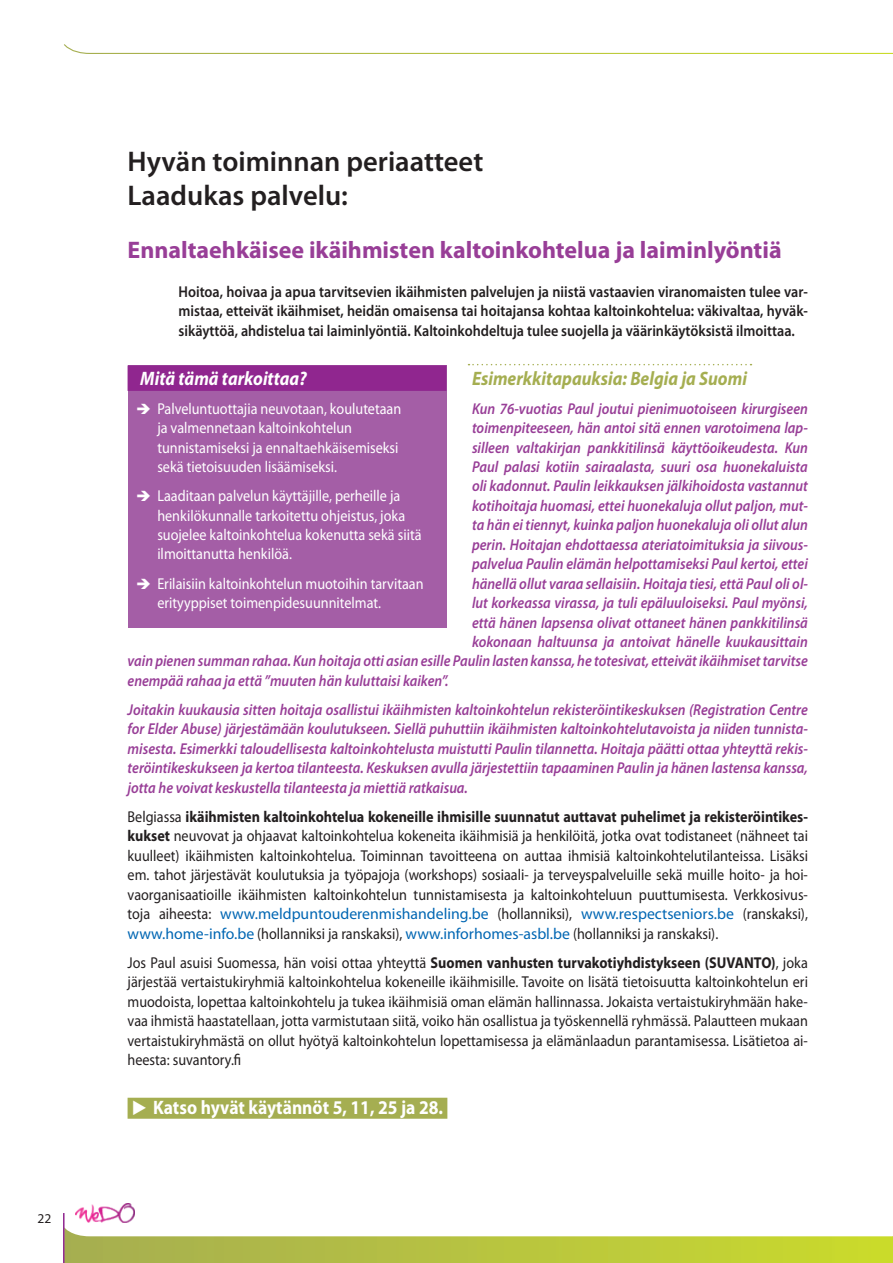
<style>
.page{position:relative;width:893px;height:1263px;background:#fff}
.page>*{position:absolute;margin:0;border:0;box-sizing:border-box;transform-origin:0 0}
.t1{font:600 28.5px/34.2px "Myriad Pro";color:#231f20}
.t2{font:700 24px "Myriad Pro";color:#983e97}
.t3{font:italic 700 19.5px "Myriad Pro";color:#a5ae51;scale:.9 1}
.t4{font:700 19.5px "Myriad Pro";color:#fff;scale:.9 1}
.t5{font:italic 700 19.5px "Myriad Pro";color:#fff;scale:.9 1}
.t6{font:italic 600 15.75px/19.5px "Myriad Pro";color:#983e97;text-align:justify;scale:.9 1}
.t7{font:15.75px/19.5px "Myriad Pro";color:#231f20;text-align:justify;scale:.9 1}
.t8{font:15.75px/19.5px "Myriad Pro";color:#fff;scale:.9 1}
.t9{font:600 15.75px/19.5px "Myriad Pro";color:#231f20;text-align:justify;scale:.9 1}
.t10{font:13.5px "Myriad Pro";color:#231f20}
.s1{font-weight:700}
.s2{color:#0166b3}
</style>
<div class="page">
<svg style="left:65px;top:1228px;width:828px;height:35px"></svg>
<hr style="left:63px;top:1213px;width:2px;height:50px;background:#90268f">
<img style="left:76px;top:1203px;width:58px;height:20px">
<svg style="left:468px;top:364px;width:283px;height:1px"></svg>
<div style="left:128px;top:1098px;width:319px;height:21px;background:#a5ae51"></div>
<div style="left:128px;top:365px;width:318px;height:262px;background:#a45ea6"></div>
<div style="left:128px;top:365px;width:318px;height:26px;background:#90268f"></div>
<svg style="left:64px;top:44px;width:829px;height:10px"></svg>
<p class="t10" style="left:38px;top:1210px;width:15px">22</p>
<h1 class="t1" style="left:128px;top:144px;width:357px">Hyvän toiminnan periaatteet<br>Laadukas palvelu:</h1>
<h2 class="t2" style="left:128px;top:234px;width:656px">Ennaltaehkäisee ikäihmisten kaltoinkohtelua ja laiminlyöntiä</h2>
<p class="t9" style="left:179px;top:282px;width:701px">Hoitoa, hoivaa ja apua tarvitsevien ikäihmisten palvelujen ja niistä vastaavien viranomaisten tulee var&shy;mistaa, etteivät ikäihmiset, heidän omaisensa tai hoitajansa kohtaa kaltoinkohtelua: väkivaltaa, hyväk&shy;sikäyttöä, ahdistelua tai laiminlyöntiä. Kaltoinkohdeltuja tulee suojella ja väärinkäytöksistä ilmoittaa.</p>
<p class="t3" style="left:472px;top:367px;width:307px">Esimerkkitapauksia: Belgia ja Suomi</p>
<p class="t6" style="left:472px;top:399px;width:375px">Kun 76-vuotias Paul joutui pienimuotoiseen kirurgiseen</p>
<p class="t6" style="left:472px;top:418px;width:375px">toimenpiteeseen, hän antoi sitä ennen varotoimena lap-</p>
<p class="t6" style="left:472px;top:438px;width:375px">silleen valtakirjan pankkitilinsä käyttöoikeudesta. Kun</p>
<p class="t6" style="left:472px;top:457px;width:375px">Paul palasi kotiin sairaalasta, suuri osa huonekaluista</p>
<p class="t6" style="left:472px;top:477px;width:375px">oli kadonnut. Paulin leikkauksen jälkihoidosta vastannut</p>
<p class="t6" style="left:472px;top:496px;width:375px">kotihoitaja huomasi, ettei huonekaluja ollut paljon, mut-</p>
<p class="t6" style="left:472px;top:516px;width:375px">ta hän ei tiennyt, kuinka paljon huonekaluja oli ollut alun</p>
<p class="t6" style="left:472px;top:535px;width:375px">perin. Hoitajan ehdottaessa ateriatoimituksia ja siivous-</p>
<p class="t6" style="left:472px;top:554px;width:375px">palvelua Paulin elämän helpottamiseksi Paul kertoi, ettei</p>
<p class="t6" style="left:472px;top:574px;width:375px">hänellä ollut varaa sellaisiin. Hoitaja tiesi, että Paul oli ol-</p>
<p class="t6" style="left:472px;top:593px;width:375px">lut korkeassa virassa, ja tuli epäluuloiseksi. Paul myönsi,</p>
<p class="t6" style="left:472px;top:613px;width:375px">että hänen lapsensa olivat ottaneet hänen pankkitilinsä</p>
<p class="t6" style="left:472px;top:632px;width:375px">kokonaan haltuunsa ja antoivat hänelle kuukausittain</p>
<p class="t6" style="left:128px;top:652px;width:757px">vain pienen summan rahaa. Kun hoitaja otti asian esille Paulin lasten kanssa, he totesivat, etteivät ikäihmiset tarvitse</p>
<p class="t6" style="left:128px;top:671px;width:358px">enempää rahaa ja että ”muuten hän kuluttaisi kaiken”.</p>
<p class="t6" style="left:128px;top:700px;width:757px">Joitakin kuukausia sitten hoitaja osallistui ikäihmisten kaltoinkohtelun rekisteröintikeskuksen (Registration Centre for Elder Abuse) järjestämään koulutukseen. Siellä puhuttiin ikäihmisten kaltoinkohtelutavoista ja niiden tunnista&shy;misesta. Esimerkki taloudellisesta kaltoinkohtelusta muistutti Paulin tilannetta. Hoitaja päätti ottaa yhteyttä rekis&shy;teröintikeskukseen ja kertoa tilanteesta. Keskuksen avulla järjestettiin tapaaminen Paulin ja hänen lastensa kanssa, jotta he voivat keskustella tilanteesta ja miettiä ratkaisua.</p>
<p class="t7" style="left:128px;top:807px;width:757px">Belgiassa <span class="s1">ikäihmisten kaltoinkohtelua kokeneille ihmisille suunnatut auttavat puhelimet ja rekisteröintikes&shy;kukset</span> neuvovat ja ohjaavat kaltoinkohtelua kokeneita ikäihmisiä ja henkilöitä, jotka ovat todistaneet (nähneet tai kuulleet) ikäihmisten kaltoinkohtelua. Toiminnan tavoitteena on auttaa ihmisiä kaltoinkohtelutilanteissa. Lisäksi em. tahot järjestävät koulutuksia ja työpajoja (workshops) sosiaali- ja terveyspalveluille sekä muille hoito- ja hoi&shy;vaorganisaatioille ikäihmisten kaltoinkohtelun tunnistamisesta ja kaltoinkohteluun puuttumisesta. Verkkosivus&shy;toja aiheesta: <span class="s2">www.meldpuntouderenmishandeling.be</span> (hollanniksi), <span class="s2">www.respectseniors.be</span> (ranskaksi), <span class="s2">www.home-info.be</span> (hollanniksi ja ranskaksi), <span class="s2">www.inforhomes-asbl.be</span> (hollanniksi ja ranskaksi).</p>
<p class="t7" style="left:128px;top:952px;width:757px">Jos Paul asuisi Suomessa, hän voisi ottaa yhteyttä <span class="s1">Suomen vanhusten turvakotiyhdistykseen (SUVANTO)</span>, joka järjestää vertaistukiryhmiä kaltoinkohtelua kokeneille ikäihmisille. Tavoite on lisätä tietoisuutta kaltoinkohtelun eri muodoista, lopettaa kaltoinkohtelu ja tukea ikäihmisiä oman elämän hallinnassa. Jokaista vertaistukiryhmään hake&shy;vaa ihmistä haastatellaan, jotta varmistutaan siitä, voiko hän osallistua ja työskennellä ryhmässä. Palautteen mukaan vertaistukiryhmästä on ollut hyötyä kaltoinkohtelun lopettamisessa ja elämänlaadun parantamisessa. Lisätietoa ai&shy;heesta: suvantory.fi</p>
<p class="t4" style="left:153px;top:1094px;width:324px">Katso hyvät käytännöt 5, 11, 25 ja 28.</p>
<p class="t5" style="left:140px;top:367px;width:187px">Mitä tämä tarkoittaa?</p>
<p class="t8" style="left:157px;top:398px;width:273px">Palveluntuottajia neuvotaan, koulutetaan ja valmennetaan kaltoinkohtelun tunnistamiseksi ja ennaltaehkäisemiseksi sekä tietoisuuden lisäämiseksi.</p>
<p class="t8" style="left:157px;top:486px;width:295px">Laaditaan palvelun käyttäjille, perheille ja henkilökunnalle tarkoitettu ohjeistus, joka suojelee kaltoinkohtelua kokenutta sekä siitä ilmoittanutta henkilöä.</p>
<p class="t8" style="left:157px;top:573px;width:297px">Erilaisiin kaltoinkohtelun muotoihin tarvitaan erityyppiset toimenpidesuunnitelmat.</p>
</div>
